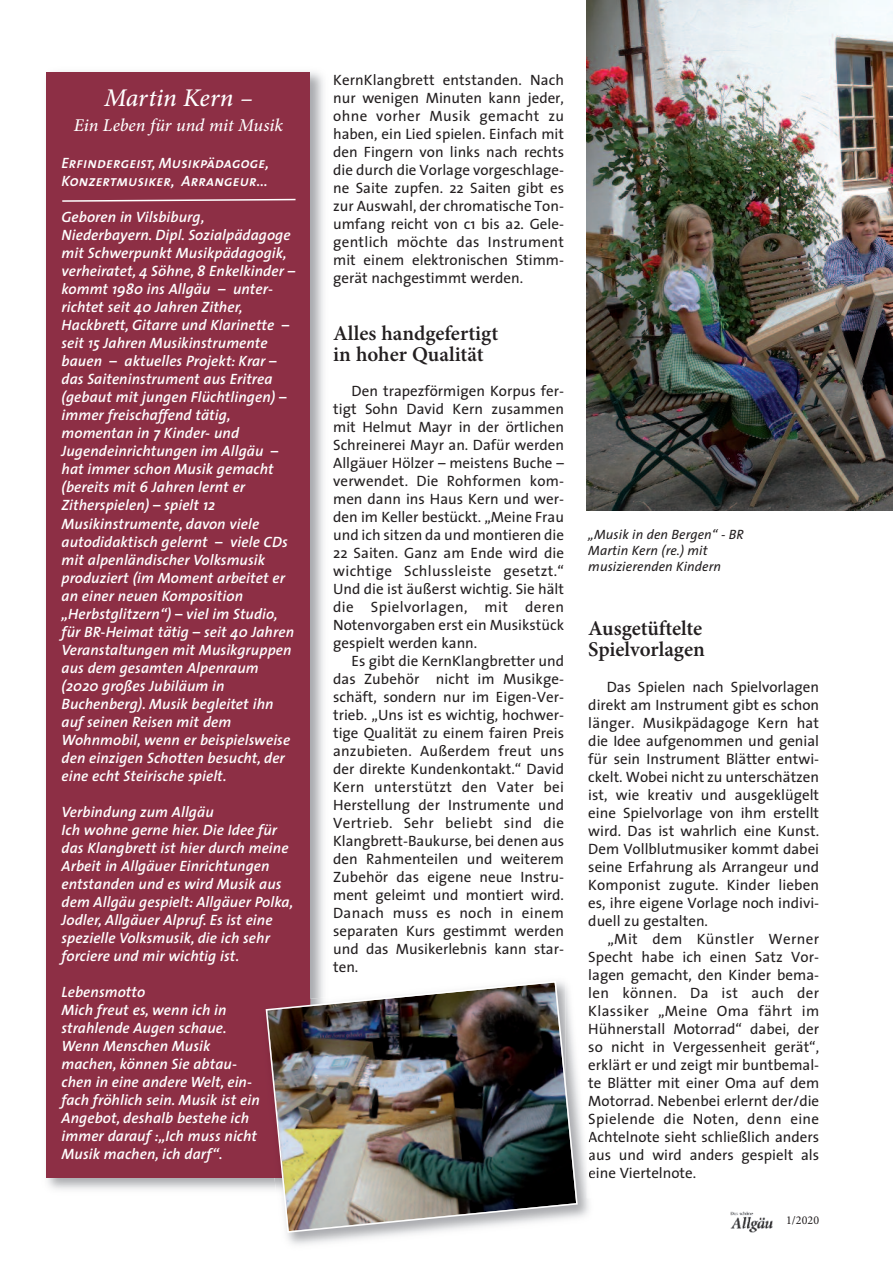
<style>
.page{position:relative;width:893px;height:1263px;background:#fff}
.page>*{position:absolute;margin:0;border:0;box-sizing:border-box;transform-origin:0 0}
.t1{font:italic 500 25.5px "Minion Pro";letter-spacing:-.005em;color:#fff}
.t2{font:600 21px/21px "Minion Pro";color:#231f20}
.t3{font:italic 500 18px "Minion Pro";letter-spacing:-.005em;color:#fff}
.t4{font:15px/18px "The Sans";color:#231f20;text-align:justify}
.t5{font:italic 600 15px/18px "The Sans";letter-spacing:.005em;color:#fff}
.t6{font:italic 15px/18px "The Sans Semi Bold Caps";letter-spacing:.005em;color:#fff}
.t7{font:italic 13.5px/16.2px "The Sans";letter-spacing:.005em;color:#231f20}
.t8{font:12px "Minion Pro";color:#231f20}
</style>
<div class="page">
<img style="left:46px;top:72px;width:277px;height:1118px">
<div style="left:47px;top:72px;width:263px;height:1106px;background:#8d2f45"></div>
<img style="left:286px;top:973px;width:303px;height:272px">
<img style="left:332px;top:974px;width:234px;height:6px">
<img style="left:587px;top:1104px;width:7px;height:94px">
<svg style="left:588px;top:1136px;width:3px;height:6px"></svg>
<svg style="left:589px;top:1151px;width:4px;height:9px"></svg>
<svg style="left:589px;top:1169px;width:5px;height:9px"></svg>
<img style="left:265px;top:980px;width:314px;height:253px">
<svg style="left:62px;top:198px;width:234px;height:4px"></svg>
<img style="left:731px;top:1211px;width:42px;height:22px">
<img style="left:587px;top:0;width:306px;height:511px">
<h1 class="t1" style="left:104px;top:88px;width:150px">Martin Kern –</h1>
<p class="t3" style="left:74px;top:118px;width:211px">Ein Leben für und mit Musik</p>
<p class="t6" style="left:62px;top:156px;width:209px">Erfindergeist, Musikpädagoge,<br>Konzertmusiker, Arrangeur...</p>
<p class="t5" style="left:62px;top:210px;width:235px">Geboren in Vilsbiburg,<br>Niederbayern. Dipl. Sozialpädagoge mit Schwerpunkt Musikpädagogik, verheiratet, 4 Söhne, 8 Enkelkinder – kommt 1980 ins Allgäu – unter&shy;richtet seit 40 Jahren Zither,<br>Hackbrett, Gitarre und Klarinette – seit 15 Jahren Musikinstrumente bauen – aktuelles Projekt: Krar – das Saiteninstrument aus Eritrea (gebaut mit jungen Flüchtlingen) – immer freischaffend tätig, momentan in 7 Kinder- und<br>Jugendeinrichtungen im Allgäu – hat immer schon Musik gemacht (bereits mit 6 Jahren lernt er<br>Zitherspielen) – spielt 12<br>Musikinstrumente, davon viele autodidaktisch gelernt – viele CDs mit alpenländischer Volksmusik produziert (im Moment arbeitet er an einer neuen Komposition „Herbstglitzern“) – viel im Studio, für BR-Heimat tätig – seit 40 Jahren<br>Veranstaltungen mit Musikgruppen aus dem gesamten Alpenraum (2020 großes Jubiläum in<br>Buchenberg). Musik begleitet ihn auf seinen Reisen mit dem<br>Wohnmobil, wenn er beispielsweise den einzigen Schotten besucht, der eine echt Steirische spielt.</p>
<p class="t5" style="left:62px;top:804px;width:233px">Verbindung zum Allgäu<br>Ich wohne gerne hier. Die Idee für das Klangbrett ist hier durch meine<br>Arbeit in Allgäuer Einrichtungen entstanden und es wird Musik aus dem Allgäu gespielt: Allgäuer Polka,<br>Jodler, Allgäuer Alpruf. Es ist eine spezielle Volksmusik, die ich sehr forciere und mir wichtig ist.</p>
<p class="t5" style="left:62px;top:984px;width:200px">Lebensmotto<br>Mich freut es, wenn ich in strahlende Augen schaue.<br>Wenn Menschen Musik machen, können Sie abtau&shy;chen in eine andere Welt, ein&shy;fach fröhlich sein. Musik ist ein<br>Angebot, deshalb bestehe ich immer darauf :„Ich muss nicht<br>Musik machen, ich darf“.</p>
<p class="t4" style="left:333px;top:72px;width:232px">KernKlangbrett entstanden. Nach nur wenigen Minuten kann jeder, ohne vorher Musik gemacht zu haben, ein Lied spielen. Einfach mit den Fingern von links nach rechts die durch die Vorlage vorgeschlage&shy;ne Saite zupfen. 22 Saiten gibt es zur Auswahl, der chromatische Ton&shy;umfang reicht von c1 bis a2. Gele&shy;gentlich möchte das Instrument mit einem elektronischen Stimm&shy;gerät nachgestimmt werden.</p>
<h2 class="t2" style="left:333px;top:325px;width:167px">Alles handgefertigt in hoher Qualität</h2>
<p class="t4" style="left:333px;top:383px;width:232px;text-indent:18px">Den trapezförmigen Korpus fer&shy;tigt Sohn David Kern zusammen mit Helmut Mayr in der örtlichen Schreinerei Mayr an. Dafür werden Allgäuer Hölzer – meistens Buche – verwendet. Die Rohformen kom&shy;men dann ins Haus Kern und wer&shy;den im Keller bestückt. „Meine Frau und ich sitzen da und montieren die 22 Saiten. Ganz am Ende wird die wichtige Schlussleiste gesetzt.“ Und die ist äußerst wichtig. Sie hält die Spielvorlagen, mit deren Notenvorgaben erst ein Musikstück gespielt werden kann.</p>
<p class="t4" style="left:333px;top:653px;width:232px;text-indent:18px">Es gibt die KernKlangbretter und das Zubehör nicht im Musikge&shy;schäft, sondern nur im Eigen-Ver&shy;trieb. „Uns ist es wichtig, hochwer&shy;tige Qualität zu einem fairen Preis anzubieten. Außerdem freut uns der direkte Kundenkontakt.“ David Kern unterstützt den Vater bei Herstellung der Instrumente und Vertrieb. Sehr beliebt sind die Klangbrett-Baukurse, bei denen aus den Rahmenteilen und weiterem Zubehör das eigene neue Instru&shy;ment geleimt und montiert wird.<br>Danach muss es noch in einem separaten Kurs gestimmt werden und das Musikerlebnis kann star&shy;ten.</p>
<p class="t7" style="left:588px;top:528px;width:157px">„Musik in den Bergen“ - BR<br>Martin Kern (re.) mit musizierenden Kindern</p>
<h2 class="t2" style="left:588px;top:620px;width:118px">Ausgetüftelte<br>Spielvorlagen</h2>
<p class="t4" style="left:588px;top:679px;width:232px;text-indent:18px">Das Spielen nach Spielvorlagen direkt am Instrument gibt es schon länger. Musikpädagoge Kern hat die Idee aufgenommen und genial für sein Instrument Blätter entwi&shy;ckelt. Wobei nicht zu unterschätzen ist, wie kreativ und ausgeklügelt eine Spielvorlage von ihm erstellt wird. Das ist wahrlich eine Kunst.<br>Dem Vollblutmusiker kommt dabei seine Erfahrung als Arrangeur und Komponist zugute. Kinder lieben es, ihre eigene Vorlage noch indivi&shy;duell zu gestalten.</p>
<p class="t4" style="left:588px;top:931px;width:232px;text-indent:19px">„Mit dem Künstler Werner Specht habe ich einen Satz Vor&shy;lagen gemacht, den Kinder bema&shy;len können. Da ist auch der Klassiker „Meine Oma fährt im Hühnerstall Motorrad“ dabei, der so nicht in Vergessenheit gerät“, erklärt er und zeigt mir buntbemal&shy;te Blätter mit einer Oma auf dem Motorrad. Nebenbei erlernt der/die Spielende die Noten, denn eine Achtelnote sieht schließlich anders aus und wird anders gespielt als eine Viertelnote.</p>
<p class="t8" style="left:786px;top:1215px;width:35px">1/2020</p>
</div>
